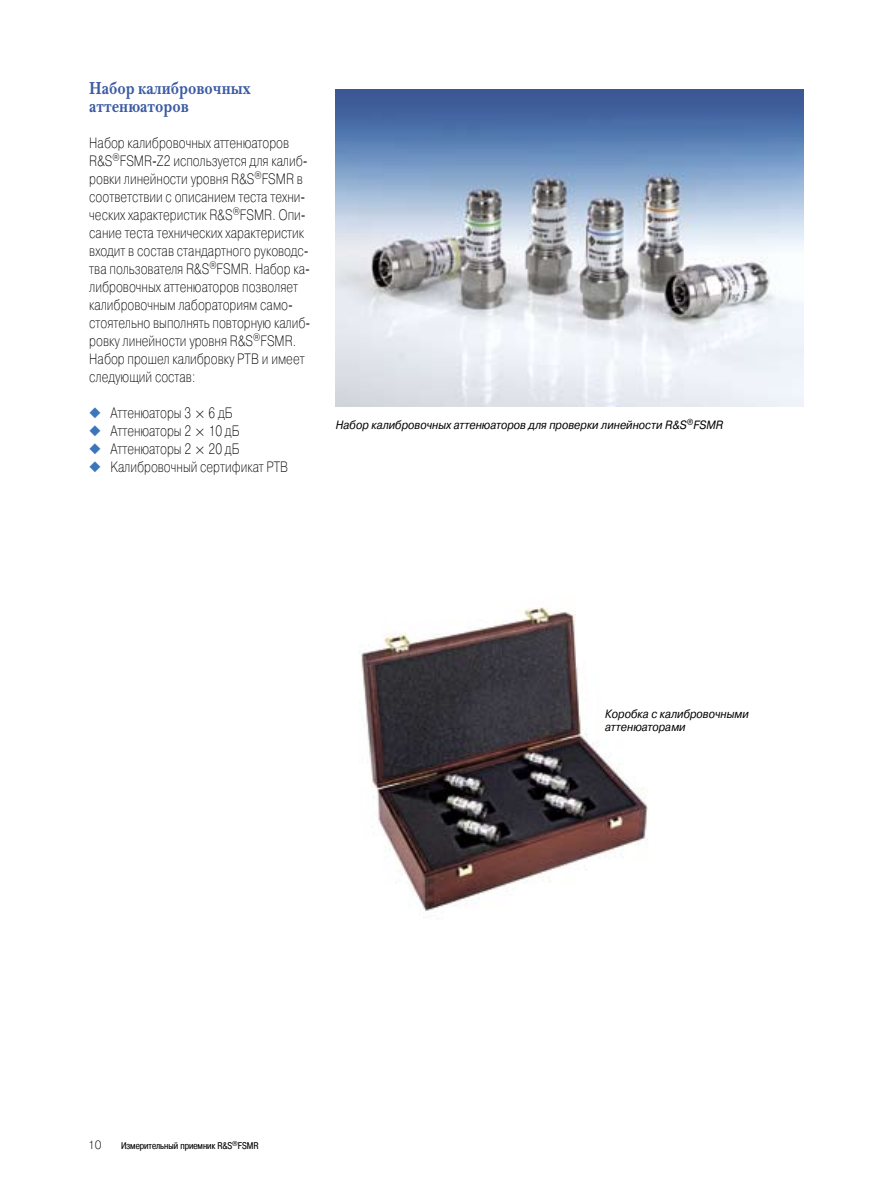
<style>
.page{position:relative;width:893px;height:1191px;background:#fff}
.page>*{position:absolute;margin:0;border:0;box-sizing:border-box;transform-origin:0 0}
.t1{font:700 18px/18px "New Baskerville C";color:#3c5ba3;scale:.8 1}
.t2{font:15px/18px "Pragmatica Light C";color:#000;scale:.8 1}
.t3{font:italic 12px/13.2px "Pragmatica C";color:#000;scale:.9 1}
.t4{font:12px "Pragmatica Light C";color:#000}
.t5{font:9.75px "Pragmatica Cond C";color:#000}
.s1{color:#3b76bb}
</style>
<div class="page">
<img style="left:336px;top:89px;width:468px;height:318px">
<img style="left:359px;top:607px;width:289px;height:304px">
<p class="t1" style="left:89px;top:79px;width:203px">Набор калибровочных аттенюаторов</p>
<p class="t2" style="left:89px;top:134px;width:278px">Набор калибровочных аттенюаторов R&amp;S<sup>®</sup>FSMR-Z2 используется для калиб&shy;ровки линейности уровня R&amp;S<sup>®</sup>FSMR в соответствии с описанием теста техни&shy;ческих характеристик R&amp;S<sup>®</sup>FSMR. Опи&shy;сание теста технических характеристик входит в состав стандартного руководс&shy;тва пользователя R&amp;S<sup>®</sup>FSMR. Набор ка&shy;либровочных аттенюаторов позволяет калибровочным лабораториям само&shy;стоятельно выполнять повторную калиб&shy;ровку линейности уровня R&amp;S<sup>®</sup>FSMR.<br>Набор прошел калибровку PTB и имеет следующий состав:</p>
<p class="t2" style="left:89px;top:404px;width:181px"><span class="s1">◆</span> Аттенюаторы 3 6 дБ</p>
<p class="t2" style="left:89px;top:422px;width:189px"><span class="s1">◆</span> Аттенюаторы 2 10 дБ</p>
<p class="t2" style="left:89px;top:440px;width:189px"><span class="s1">◆</span> Аттенюаторы 2 20 дБ</p>
<p class="t2" style="left:89px;top:458px;width:250px"><span class="s1">◆</span> Калибровочный сертификат PTB</p>
<p class="t3" style="left:336px;top:418px;width:432px">Набор калибровочных аттенюаторов для проверки линейности R&amp;S<sup>®</sup>FSMR</p>
<p class="t3" style="left:605px;top:707px;width:161px">Коробка с калибровочными аттенюаторами</p>
<p class="t4" style="left:88px;top:1138px;width:15px">10</p>
<p class="t5" style="left:121px;top:1140px;width:139px">Измерительный приемник R&amp;S<sup>®</sup>FSMR</p>
</div>
